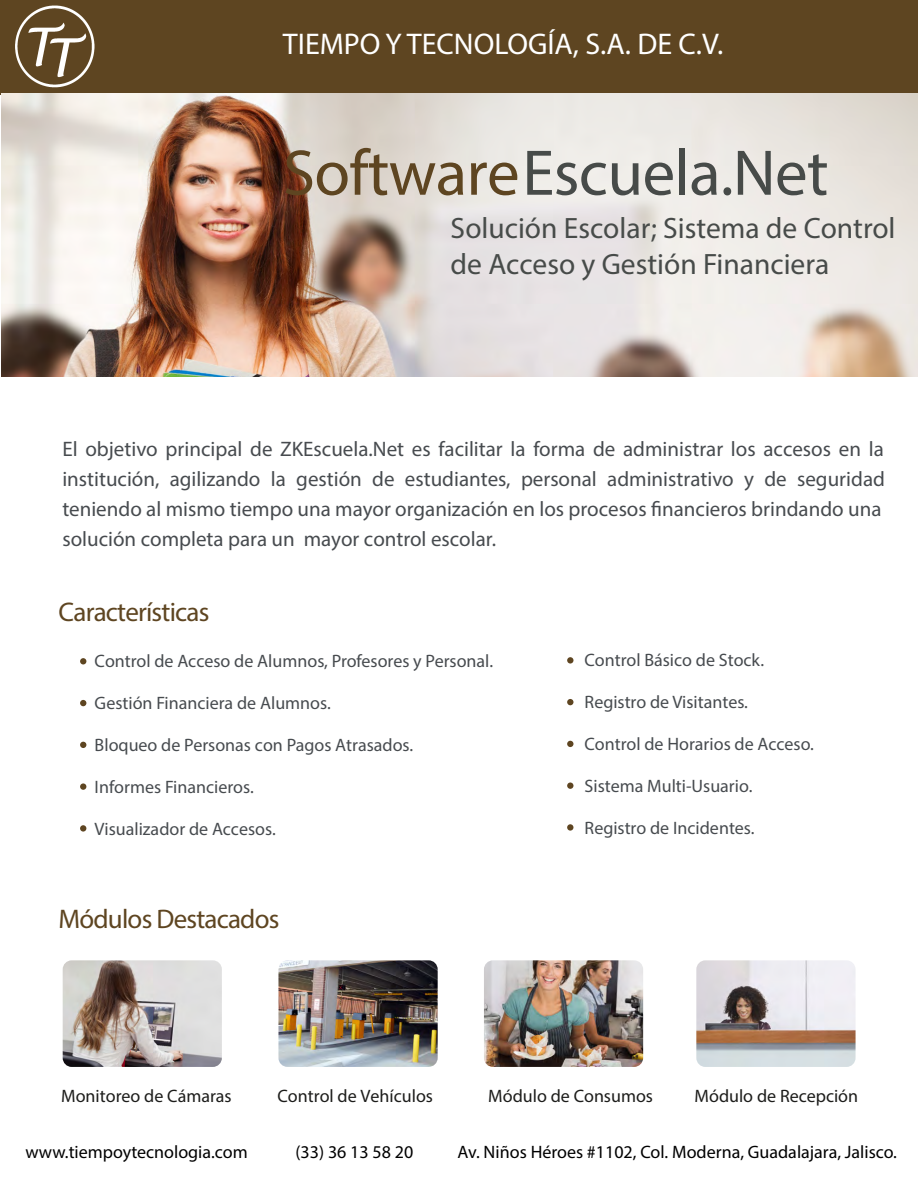
<style>
.page{position:relative;width:918px;height:1188px;background:#fff}
.page>*{position:absolute;margin:0;border:0;box-sizing:border-box;transform-origin:0 0}
.t1{font:600 64.95px "Myriad Pro";letter-spacing:-.01em;color:#474b49}
.t2{font:30px "Myriad Pro";color:#fff}
.t3{font:300 29.55px/35.4px "Myriad Pro";color:#474b49}
.t4{font:300 27px "Myriad Pro";letter-spacing:-.03em;color:#5e4521}
.t5{font:300 21px/30px "Myriad Pro";color:#474b4f}
.t6{font:300 18px "Myriad Pro";color:#474b4f}
.t7{font:18px "Myriad Pro";color:#000}
.t8{font:300 18px "Myriad Pro";color:#1d1d1b}
.s1{color:#5e4521}
</style>
<div class="page">
<div style="left:0;top:0;width:918px;height:94px;background:#5e4521"></div>
<img style="left:1px;top:94px;width:916px;height:282px">
<div style="left:567px;top:657px;width:6px;height:7px;background:#5e4521;border-radius:50%"></div>
<svg style="left:567px;top:699px;width:6px;height:6px"></svg>
<svg style="left:567px;top:741px;width:6px;height:6px"></svg>
<svg style="left:567px;top:783px;width:6px;height:6px"></svg>
<div style="left:567px;top:824px;width:6px;height:7px;background:#5e4521;border-radius:50%"></div>
<svg style="left:80px;top:658px;width:6px;height:6px"></svg>
<svg style="left:80px;top:700px;width:6px;height:6px"></svg>
<svg style="left:80px;top:742px;width:6px;height:6px"></svg>
<div style="left:80px;top:783px;width:6px;height:7px;background:#5e4521;border-radius:50%"></div>
<div style="left:80px;top:825px;width:6px;height:7px;background:#5e4521;border-radius:50%"></div>
<img style="left:63px;top:960px;width:159px;height:107px">
<img style="left:278px;top:960px;width:160px;height:107px">
<img style="left:484px;top:960px;width:159px;height:107px">
<img style="left:696px;top:960px;width:160px;height:107px">
<img style="left:15px;top:5px;width:80px;height:83px">
<h2 class="t2" style="left:283px;top:25px;width:442px">TIEMPO Y TECNOLOGÍA, S.A. DE C.V.</h2>
<h1 class="t1" style="left:283px;top:133px;width:547px"><span class="s1">Software</span>Escuela.Net</h1>
<h3 class="t3" style="left:451px;top:210px;width:446px">Solución Escolar; Sistema de Control de Acceso y Gestión Financiera</h3>
<p class="t5" style="left:62px;top:434px;width:824px">El objetivo principal de ZKEscuela.Net es facilitar la forma de administrar los accesos en la institución, agilizando la gestión de estudiantes, personal administrativo y de seguridad teniendo al mismo tiempo una mayor organización en los procesos financieros brindando una solución completa para un mayor control escolar.</p>
<p class="t4" style="left:59px;top:595px;width:152px">Características</p>
<p class="t6" style="left:95px;top:650px;width:400px">Control de Acceso de Alumnos, Profesores y Personal.</p>
<p class="t6" style="left:95px;top:692px;width:238px">Gestión Financiera de Alumnos.</p>
<p class="t6" style="left:95px;top:734px;width:320px">Bloqueo de Personas con Pagos Atrasados.</p>
<p class="t6" style="left:95px;top:776px;width:161px">Informes Financieros.</p>
<p class="t6" style="left:95px;top:818px;width:183px">Visualizador de Accesos.</p>
<p class="t4" style="left:59px;top:902px;width:222px">Módulos Destacados</p>
<p class="t6" style="left:585px;top:649px;width:181px">Control Básico de Stock.</p>
<p class="t6" style="left:585px;top:691px;width:165px">Registro de Visitantes.</p>
<p class="t6" style="left:585px;top:733px;width:231px">Control de Horarios de Acceso.</p>
<p class="t6" style="left:585px;top:775px;width:169px">Sistema Multi-Usuario.</p>
<p class="t6" style="left:585px;top:817px;width:171px">Registro de Incidentes.</p>
<p class="t8" style="left:61px;top:1085px;width:172px">Monitoreo de Cámaras</p>
<p class="t8" style="left:278px;top:1085px;width:157px">Control de Vehículos</p>
<p class="t8" style="left:488px;top:1085px;width:166px">Módulo de Consumos</p>
<p class="t8" style="left:695px;top:1085px;width:165px">Módulo de Recepción</p>
<p class="t7" style="left:26px;top:1141px;width:224px">www.tiempoytecnologia.com</p>
<p class="t7" style="left:296px;top:1141px;width:119px">(33) 36 13 58 20</p>
<p class="t7" style="left:458px;top:1141px;width:441px">Av. Niños Héroes #1102, Col. Moderna, Guadalajara, Jalisco.</p>
</div>
